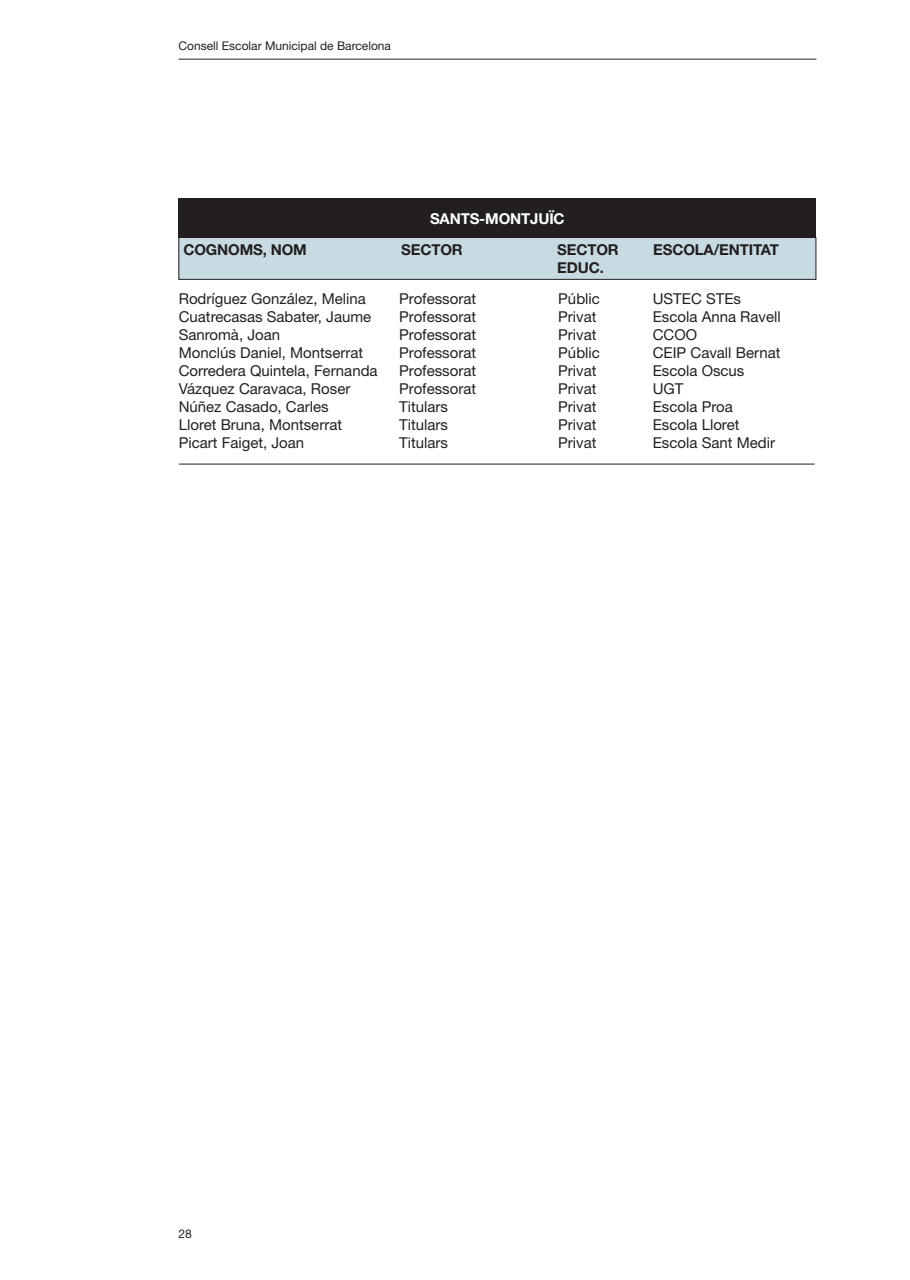
<style>
.page{position:relative;width:910px;height:1280px;background:#fff}
.page>*{position:absolute;margin:0;border:0;box-sizing:border-box;transform-origin:0 0}
.t1{font:15px "Helvetica Neue LT Std";color:#231f20}
.t2{font:700 15px "Helvetica Neue LT Std";letter-spacing:-.01em;color:#231f20}
.t3{font:700 15px "Helvetica Neue LT Std";letter-spacing:-.01em;color:#fff}
.t4{font:12px "Helvetica Neue LT Std";color:#231f20}
</style>
<div class="page">
<hr style="left:179px;top:59px;width:637px;height:1px;background:#231f20">
<hr style="left:179px;top:464px;width:636px;height:1px;background:#231f20">
<div style="left:179px;top:237px;width:637px;height:42px;background:#c8dbe3"></div>
<div style="left:178px;top:237px;width:638px;height:43px;border:1px solid #231f20"></div>
<div style="left:178px;top:199px;width:638px;height:39px;background:#231f20"></div>
<p class="t4" style="left:179px;top:39px;width:214px">Consell Escolar Municipal de Barcelona</p>
<p class="t3" style="left:430px;top:209px;width:136px">SANTS-MONTJUÏC</p>
<p class="t2" style="left:183px;top:240px;width:125px">COGNOMS, NOM</p>
<p class="t2" style="left:401px;top:240px;width:63px">SECTOR</p>
<p class="t2" style="left:557px;top:240px;width:63px">SECTOR</p>
<p class="t2" style="left:653px;top:240px;width:127px">ESCOLA/ENTITAT</p>
<p class="t2" style="left:557px;top:258px;width:48px">EDUC.</p>
<p class="t1" style="left:179px;top:290px;width:189px">Rodríguez González, Melina</p>
<p class="t1" style="left:399px;top:290px;width:78px">Professorat</p>
<p class="t1" style="left:558px;top:290px;width:43px">Públic</p>
<p class="t1" style="left:653px;top:290px;width:90px">USTEC STEs</p>
<p class="t1" style="left:179px;top:308px;width:194px">Cuatrecasas Sabater, Jaume</p>
<p class="t1" style="left:399px;top:308px;width:78px">Professorat</p>
<p class="t1" style="left:558px;top:308px;width:40px">Privat</p>
<p class="t1" style="left:653px;top:308px;width:130px">Escola Anna Ravell</p>
<p class="t1" style="left:179px;top:326px;width:103px">Sanromà, Joan</p>
<p class="t1" style="left:399px;top:326px;width:78px">Professorat</p>
<p class="t1" style="left:558px;top:326px;width:40px">Privat</p>
<p class="t1" style="left:653px;top:326px;width:46px">CCOO</p>
<p class="t1" style="left:179px;top:344px;width:186px">Monclús Daniel, Montserrat</p>
<p class="t1" style="left:399px;top:344px;width:78px">Professorat</p>
<p class="t1" style="left:558px;top:344px;width:43px">Públic</p>
<p class="t1" style="left:653px;top:344px;width:129px">CEIP Cavall Bernat</p>
<p class="t1" style="left:179px;top:362px;width:200px">Corredera Quintela, Fernanda</p>
<p class="t1" style="left:399px;top:362px;width:78px">Professorat</p>
<p class="t1" style="left:558px;top:362px;width:40px">Privat</p>
<p class="t1" style="left:653px;top:362px;width:93px">Escola Oscus</p>
<p class="t1" style="left:179px;top:380px;width:173px">Vázquez Caravaca, Roser</p>
<p class="t1" style="left:399px;top:380px;width:78px">Professorat</p>
<p class="t1" style="left:558px;top:380px;width:40px">Privat</p>
<p class="t1" style="left:653px;top:380px;width:32px">UGT</p>
<p class="t1" style="left:179px;top:398px;width:151px">Núñez Casado, Carles</p>
<p class="t1" style="left:399px;top:398px;width:50px">Titulars</p>
<p class="t1" style="left:558px;top:398px;width:40px">Privat</p>
<p class="t1" style="left:653px;top:398px;width:81px">Escola Proa</p>
<p class="t1" style="left:179px;top:416px;width:165px">Lloret Bruna, Montserrat</p>
<p class="t1" style="left:399px;top:416px;width:50px">Titulars</p>
<p class="t1" style="left:558px;top:416px;width:40px">Privat</p>
<p class="t1" style="left:653px;top:416px;width:88px">Escola Lloret</p>
<p class="t1" style="left:179px;top:434px;width:127px">Picart Faiget, Joan</p>
<p class="t1" style="left:399px;top:434px;width:50px">Titulars</p>
<p class="t1" style="left:558px;top:434px;width:40px">Privat</p>
<p class="t1" style="left:653px;top:434px;width:124px">Escola Sant Medir</p>
<p class="t4" style="left:179px;top:1226px;width:15px">28</p>
</div>
